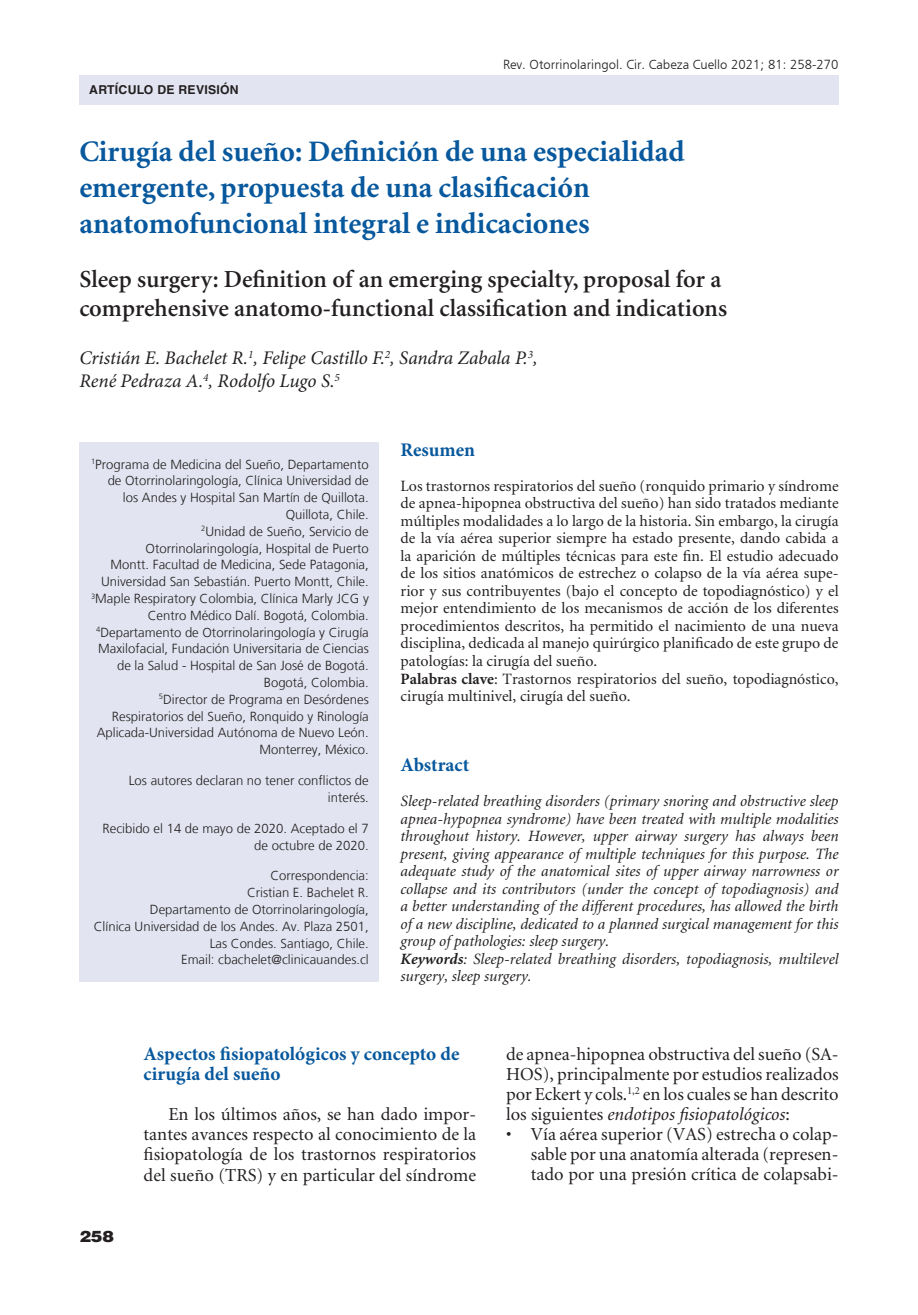
<style>
.page{position:relative;width:918px;height:1315px;background:#fff}
.page>*{position:absolute;margin:0;border:0;box-sizing:border-box;transform-origin:0 0}
._2-titulo{font:700 29.75px/35.7px "Minion";color:#07589d}
._2-titulo_ingles{font:600 24.5px/29.4px "Minion";color:#231f20}
._3-autor{font:italic 19.25px/23.1px "Minion Pro";letter-spacing:-.005em;color:#231f20}
._5-subtitulo{font:700 19.25px/20.1px "Minion Pro";color:#07589d}
._1texto{font:18.38px/20.1px "Minion";color:#231f20;text-align:justify}
._4-puntos{font:18.38px/20.1px "Minion";color:#231f20;text-align:justify}
._4-resumen{font:15.75px/17.5px "Minion";color:#231f20;text-align:justify}
._4-resumen-2{font:italic 15.75px/17.5px "Minion";color:#231f20;text-align:justify}
.t1{font:900 15.75px "Helvetica LT Std";color:#231f20;scale:1.1 1}
._3-datos_autores-doi{font:300 13.12px/16.8px "Frutiger LT";color:#231f20;text-align:right}
.t2{font:13.12px "Humanist 777 BT Light B";color:#231f20}
.t3{font:700 12.25px "Helvetica LT Std";color:#231f20}
.s1{font-weight:700}
.s2{font-style:italic}
</style>
<div class="page">
<div style="left:79px;top:75px;width:759px;height:30px;background:#e2e5f1"></div>
<div style="left:79px;top:442px;width:300px;height:539px;background:#e2e5f1"></div>
<p class="t3" style="left:89px;top:82px;width:18px">ARTÍCULO</p>
<p class="t3" style="left:157px;top:82px;width:39px">DE REVISIÓN</p>
<p class="t2" style="left:503px;top:56px;width:337px">Rev. Otorrinolaringol. Cir. Cabeza Cuello 2021; 81: 258-270</p>
<h1 class="_2-titulo" style="left:79px;top:135px;width:607px">Cirugía del sueño: Definición de una especialidad emergente, propuesta de una clasificación anatomofuncional integral e indicaciones</h1>
<p class="_2-titulo_ingles" style="left:79px;top:265px;width:649px">Sleep surgery: Definition of an emerging specialty, proposal for a comprehensive anatomo-functional classification and indications</p>
<p class="_3-autor" style="left:79px;top:346px;width:460px">Cristián E. Bachelet R.<sup>1</sup>, Felipe Castillo F.<sup>2</sup>, Sandra Zabala P.<sup>3</sup>,<br>René Pedraza A.<sup>4</sup>, Rodolfo Lugo S.<sup>5</sup></p>
<p class="_3-datos_autores-doi" style="left:91px;top:456px;width:279px"><sup>1</sup>Programa de Medicina del Sueño, Departamento de Otorrinolaringología, Clínica Universidad de los Andes y Hospital San Martín de Quillota.<br>Quillota, Chile.</p>
<p class="_3-datos_autores-doi" style="left:101px;top:523px;width:269px"><sup>2</sup>Unidad de Sueño, Servicio de Otorrinolaringología, Hospital de Puerto<br>Montt. Facultad de Medicina, Sede Patagonia, Universidad San Sebastián. Puerto Montt, Chile.</p>
<p class="_3-datos_autores-doi" style="left:91px;top:590px;width:279px"><sup>3</sup>Maple Respiratory Colombia, Clínica Marly JCG y<br>Centro Médico Dalí. Bogotá, Colombia.</p>
<p class="_3-datos_autores-doi" style="left:96px;top:624px;width:274px"><sup>4</sup>Departamento de Otorrinolaringología y Cirugía Maxilofacial, Fundación Universitaria de Ciencias de la Salud - Hospital de San José de Bogotá.<br>Bogotá, Colombia.</p>
<p class="_3-datos_autores-doi" style="left:97px;top:691px;width:274px"><sup>5</sup>Director de Programa en Desórdenes Respiratorios del Sueño, Ronquido y Rinología Aplicada-Universidad Autónoma de Nuevo León.<br>Monterrey, México.</p>
<p class="_3-datos_autores-doi" style="left:129px;top:772px;width:241px">Los autores declaran no tener conflictos de interés.</p>
<p class="_3-datos_autores-doi" style="left:102px;top:820px;width:268px">Recibido el 14 de mayo de 2020. Aceptado el 7 de octubre de 2020.</p>
<p class="_3-datos_autores-doi" style="left:270px;top:867px;width:100px">Correspondencia:</p>
<p class="_3-datos_autores-doi" style="left:247px;top:884px;width:123px">Cristian E. Bachelet R.</p>
<p class="_3-datos_autores-doi" style="left:150px;top:901px;width:220px">Departamento de Otorrinolaringología,</p>
<p class="_3-datos_autores-doi" style="left:94px;top:918px;width:276px">Clínica Universidad de los Andes. Av. Plaza 2501,<br>Las Condes. Santiago, Chile.</p>
<p class="_3-datos_autores-doi" style="left:181px;top:951px;width:189px">Email: cbachelet@clinicauandes.cl</p>
<p class="_5-subtitulo" style="left:400px;top:439px;width:76px">Resumen</p>
<p class="_4-resumen" style="left:400px;top:478px;width:439px">Los trastornos respiratorios del sueño (ronquido primario y síndrome de apnea-hipopnea obstructiva del sueño) han sido tratados mediante múltiples modalidades a lo largo de la historia. Sin embargo, la cirugía de la vía aérea superior siempre ha estado presente, dando cabida a la aparición de múltiples técnicas para este fin. El estudio adecuado de los sitios anatómicos de estrechez o colapso de la vía aérea supe&shy;rior y sus contribuyentes (bajo el concepto de topodiagnóstico) y el mejor entendimiento de los mecanismos de acción de los diferentes procedimientos descritos, ha permitido el nacimiento de una nueva disciplina, dedicada al manejo quirúrgico planificado de este grupo de patologías: la cirugía del sueño.</p>
<p class="_4-resumen" style="left:400px;top:670px;width:439px"><span class="s1">Palabras clave</span>: Trastornos respiratorios del sueño, topodiagnóstico, cirugía multinivel, cirugía del sueño.</p>
<p class="_5-subtitulo" style="left:400px;top:754px;width:70px">Abstract</p>
<p class="_4-resumen-2" style="left:400px;top:793px;width:439px">Sleep-related breathing disorders (primary snoring and obstructive sleep apnea-hypopnea syndrome) have been treated with multiple modalities throughout history. However, upper airway surgery has always been present, giving appearance of multiple techniques for this purpose. The adequate study of the anatomical sites of upper airway narrowness or collapse and its contributors (under the concept of topodiagnosis) and a better understanding of the different procedures, has allowed the birth of a new discipline, dedicated to a planned surgical management for this group of pathologies: sleep surgery.</p>
<p class="_4-resumen-2" style="left:400px;top:950px;width:439px"><span class="s1">Keywords</span>: Sleep-related breathing disorders, topodiagnosis, multilevel surgery, sleep surgery.</p>
<p class="t1" style="left:79px;top:1226px;width:33px">258</p>
<p class="_5-subtitulo" style="left:144px;top:1043px;width:317px">Aspectos fisiopatológicos y concepto de cirugía del sueño</p>
<p class="_1texto" style="left:144px;top:1105px;width:334px;text-indent:25px">En los últimos años, se han dado impor&shy;tantes avances respecto al conocimiento de la fisiopatología de los trastornos respiratorios del sueño (TRS) y en particular del síndrome</p>
<p class="_1texto" style="left:506px;top:1044px;width:334px">de apnea-hipopnea obstructiva del sueño (SA-HOS), principalmente por estudios realizados por Eckert y cols.<sup>1,2</sup> en los cuales se han descrito los siguientes <span class="s2">endotipos fisiopatológicos</span>:</p>
<p class="_4-puntos" style="left:531px;top:1125px;width:309px;text-indent:-25px">• Vía aérea superior (VAS) estrecha o colap&shy;sable por una anatomía alterada (represen&shy;tado por una presión crítica de colapsabi-</p>
</div>
